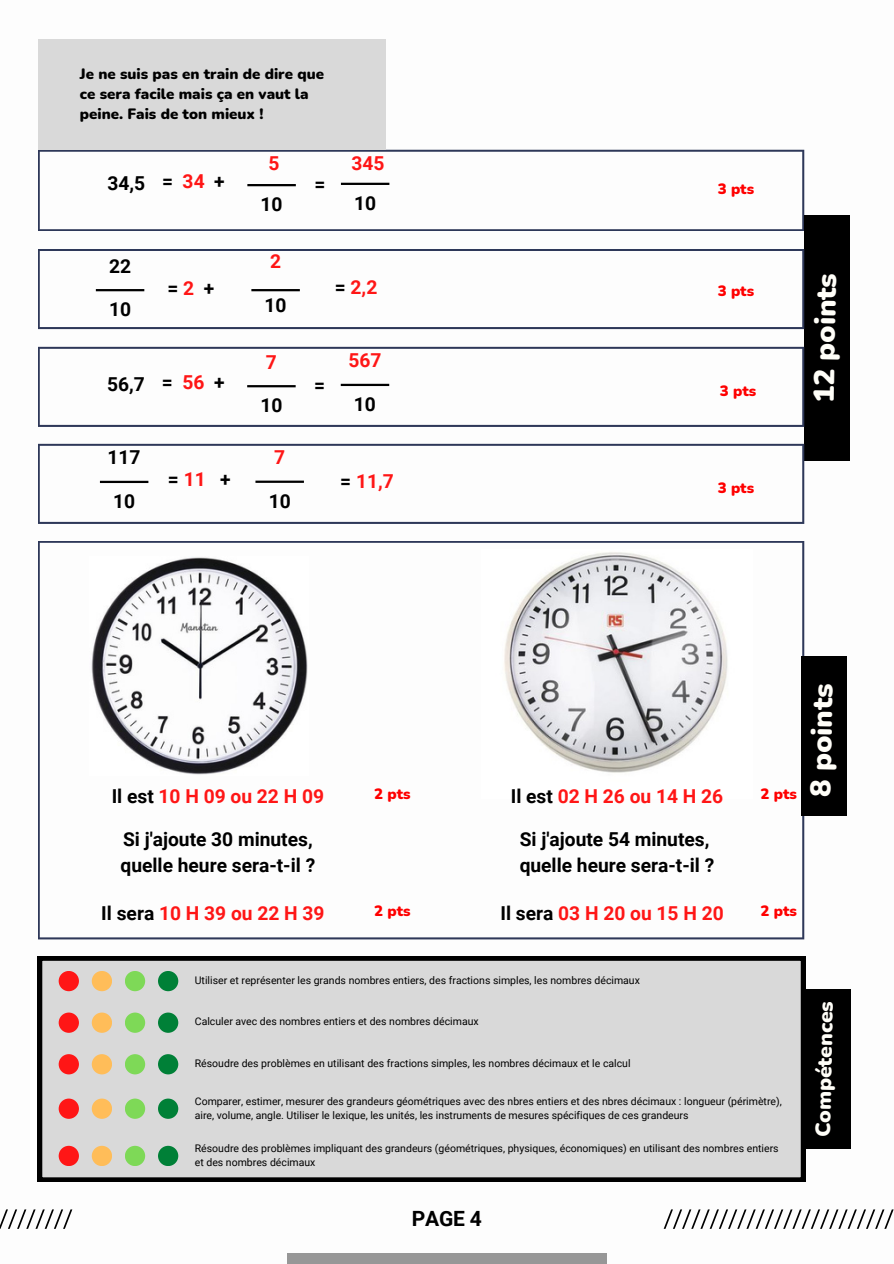
<style>
.page{position:relative;width:894px;height:1264px;background:#fff}
.page>*{position:absolute;margin:0;border:0;box-sizing:border-box;transform-origin:0 0}
.t1{font:900 28.8px "Nunito";color:#fffef8}
.t2{font:900 21px "Nunito";color:#fffef8}
.t3{font:700 21px "Roboto";color:#000}
.t4{font:700 19.2px/25.8px "Roboto";color:#000}
.t5{font:700 19.2px "Roboto";color:#ff1616}
.t6{font:900 15px/20.2px "Nunito";color:#000}
.t7{font:900 15px "Nunito";color:#f00}
.t8{font:10.5px/14px "Roboto";color:#000}
.s1{color:#ff1616}
.s2{color:#000}
</style>
<div class="page">
<div style="left:287px;top:1252px;width:319px;height:11px;background:#979797"></div>
<svg style="left:0;top:1209px;width:72px;height:19px"></svg>
<svg style="left:664px;top:1209px;width:229px;height:19px"></svg>
<svg style="left:38px;top:150px;width:766px;height:81px"></svg>
<hr style="left:247px;top:184px;width:49px;height:2px;background:#000">
<hr style="left:341px;top:183px;width:48px;height:2px;background:#000">
<div style="left:38px;top:39px;width:347px;height:110px;background:#d9d9d9"></div>
<svg style="left:38px;top:541px;width:766px;height:398px"></svg>
<div style="left:800px;top:656px;width:45px;height:160px;background:#000"></div>
<div style="left:804px;top:215px;width:45px;height:246px;background:#000"></div>
<svg style="left:38px;top:347px;width:766px;height:80px"></svg>
<hr style="left:247px;top:385px;width:48px;height:2px;background:#000">
<hr style="left:340px;top:384px;width:49px;height:2px;background:#000">
<svg style="left:38px;top:444px;width:766px;height:80px"></svg>
<hr style="left:100px;top:481px;width:48px;height:2px;background:#000">
<hr style="left:255px;top:480px;width:49px;height:3px;background:#000">
<svg style="left:38px;top:249px;width:766px;height:80px"></svg>
<hr style="left:96px;top:289px;width:48px;height:2px;background:#000">
<hr style="left:251px;top:289px;width:49px;height:2px;background:#000">
<img style="left:481px;top:550px;width:271px;height:248px">
<img style="left:89px;top:556px;width:220px;height:219px">
<div style="left:38px;top:956px;width:767px;height:225px;background:#d9d9d9"></div>
<div style="left:802px;top:988px;width:48px;height:160px;background:#000"></div>
<div style="left:59px;top:970px;width:20px;height:21px;background:#ff1616;border-radius:50%"></div>
<div style="left:92px;top:970px;width:20px;height:21px;background:#ffbd59;border-radius:50%"></div>
<div style="left:125px;top:970px;width:20px;height:21px;background:#7ed957;border-radius:50%"></div>
<div style="left:158px;top:970px;width:20px;height:21px;background:#008037;border-radius:50%"></div>
<div style="left:59px;top:1012px;width:20px;height:20px;background:#ff1616;border-radius:50%"></div>
<div style="left:92px;top:1012px;width:20px;height:20px;background:#ffbd59;border-radius:50%"></div>
<div style="left:125px;top:1012px;width:20px;height:20px;background:#7ed957;border-radius:50%"></div>
<div style="left:158px;top:1012px;width:20px;height:20px;background:#008037;border-radius:50%"></div>
<div style="left:59px;top:1054px;width:20px;height:20px;background:#ff1616;border-radius:50%"></div>
<div style="left:92px;top:1054px;width:20px;height:20px;background:#ffbd59;border-radius:50%"></div>
<div style="left:125px;top:1054px;width:20px;height:20px;background:#7ed957;border-radius:50%"></div>
<div style="left:158px;top:1054px;width:20px;height:20px;background:#008037;border-radius:50%"></div>
<div style="left:59px;top:1145px;width:20px;height:21px;background:#ff1616;border-radius:50%"></div>
<div style="left:92px;top:1145px;width:20px;height:21px;background:#ffbd59;border-radius:50%"></div>
<div style="left:125px;top:1145px;width:20px;height:21px;background:#7ed957;border-radius:50%"></div>
<div style="left:158px;top:1145px;width:20px;height:21px;background:#008037;border-radius:50%"></div>
<div style="left:59px;top:1098px;width:20px;height:20px;background:#ff1616;border-radius:50%"></div>
<div style="left:92px;top:1098px;width:20px;height:20px;background:#ffbd59;border-radius:50%"></div>
<div style="left:125px;top:1098px;width:20px;height:20px;background:#7ed957;border-radius:50%"></div>
<div style="left:158px;top:1098px;width:20px;height:20px;background:#008037;border-radius:50%"></div>
<h3 class="t6" style="left:80px;top:63px;width:245px">Je ne suis pas en train de dire que ce sera facile mais ça en vaut la peine. Fais de ton mieux !</h3>
<h3 class="t4" style="left:107px;top:169px;width:39px">34,5</h3>
<h3 class="t4" style="left:162px;top:167px;width:64px">= <span class="s1">34</span> +</h3>
<h3 class="t5" style="left:268px;top:150px;width:13px">5</h3>
<h3 class="t4" style="left:260px;top:190px;width:24px">10</h3>
<h3 class="t4" style="left:314px;top:171px;width:12px">=</h3>
<h3 class="t5" style="left:351px;top:150px;width:35px">345</h3>
<h3 class="t4" style="left:354px;top:189px;width:24px">10</h3>
<h3 class="t4" style="left:109px;top:252px;width:24px">22</h3>
<h3 class="t4" style="left:109px;top:295px;width:24px">10</h3>
<h3 class="t4" style="left:167px;top:274px;width:48px">= <span class="s1">2</span> +</h3>
<h3 class="t4" style="left:107px;top:370px;width:39px">56,7</h3>
<h3 class="t4" style="left:162px;top:368px;width:64px">= <span class="s1">56</span> +</h3>
<h3 class="t4" style="left:108px;top:444px;width:35px">117</h3>
<h3 class="t4" style="left:113px;top:487px;width:24px">10</h3>
<h3 class="t4" style="left:168px;top:466px;width:64px">= <span class="s1">11</span> +</h3>
<h3 class="t5" style="left:270px;top:248px;width:13px">2</h3>
<h3 class="t4" style="left:264px;top:291px;width:24px">10</h3>
<h3 class="t5" style="left:266px;top:348px;width:13px">7</h3>
<h3 class="t4" style="left:260px;top:391px;width:24px">10</h3>
<h3 class="t5" style="left:274px;top:444px;width:13px">7</h3>
<h3 class="t4" style="left:268px;top:487px;width:24px">10</h3>
<h3 class="t5" style="left:335px;top:274px;width:44px"><span class="s2">=</span> 2,2</h3>
<h3 class="t4" style="left:314px;top:372px;width:12px">=</h3>
<h3 class="t5" style="left:348px;top:347px;width:35px">567</h3>
<h3 class="t4" style="left:354px;top:390px;width:24px">10</h3>
<h3 class="t5" style="left:340px;top:467px;width:55px"><span class="s2">=</span> 11,7</h3>
<h3 class="t7" style="left:717px;top:178px;width:38px">3 pts</h3>
<h3 class="t7" style="left:717px;top:280px;width:38px">3 pts</h3>
<h3 class="t7" style="left:719px;top:380px;width:38px">3 pts</h3>
<h3 class="t7" style="left:717px;top:477px;width:38px">3 pts</h3>
<h1 class="t1" style="left:803px;top:403px;width:132px;rotate:-89deg">12 points</h1>
<h3 class="t7" style="left:374px;top:783px;width:38px">2 pts</h3>
<h3 class="t5" style="left:112px;top:782px;width:214px"><span class="s2">Il est</span> 10 H 09 ou 22 H 09</h3>
<h3 class="t5" style="left:510px;top:782px;width:214px"><span class="s2">Il est</span> 02 H 26 ou 14 H 26</h3>
<h3 class="t7" style="left:760px;top:783px;width:38px">2 pts</h3>
<h1 class="t1" style="left:799px;top:796px;width:114px;rotate:-89deg">8 points</h1>
<h3 class="t4" style="left:120px;top:825px;width:196px">Si j'ajoute 30 minutes, quelle heure sera-t-il ?</h3>
<h3 class="t4" style="left:519px;top:825px;width:196px">Si j'ajoute 54 minutes, quelle heure sera-t-il ?</h3>
<h3 class="t7" style="left:374px;top:900px;width:38px">2 pts</h3>
<h3 class="t5" style="left:101px;top:899px;width:225px"><span class="s2">Il sera</span> 10 H 39 ou 22 H 39</h3>
<h3 class="t5" style="left:500px;top:899px;width:225px"><span class="s2">Il sera</span> 03 H 20 ou 15 H 20</h3>
<h3 class="t7" style="left:760px;top:900px;width:38px">2 pts</h3>
<p class="t8" style="left:195px;top:972px;width:446px">Utiliser et représenter les grands nombres entiers, des fractions simples, les nombres décimaux</p>
<p class="t8" style="left:195px;top:1014px;width:285px">Calculer avec des nombres entiers et des nombres décimaux</p>
<p class="t8" style="left:195px;top:1055px;width:437px">Résoudre des problèmes en utilisant des fractions simples, les nombres décimaux et le calcul</p>
<p class="t8" style="left:195px;top:1094px;width:588px">Comparer, estimer, mesurer des grandeurs géométriques avec des nbres entiers et des nbres décimaux : longueur (périmètre), aire, volume, angle. Utiliser le lexique, les unités, les instruments de mesures spécifiques de ces grandeurs</p>
<p class="t8" style="left:195px;top:1141px;width:585px">Résoudre des problèmes impliquant des grandeurs (géométriques, physiques, économiques) en utilisant des nombres entiers et des nombres décimaux</p>
<h2 class="t3" style="left:411px;top:1203px;width:72px">PAGE 4</h2>
<h2 class="t2" style="left:807px;top:1136px;width:138px;rotate:-89deg">Compétences</h2>
</div>
